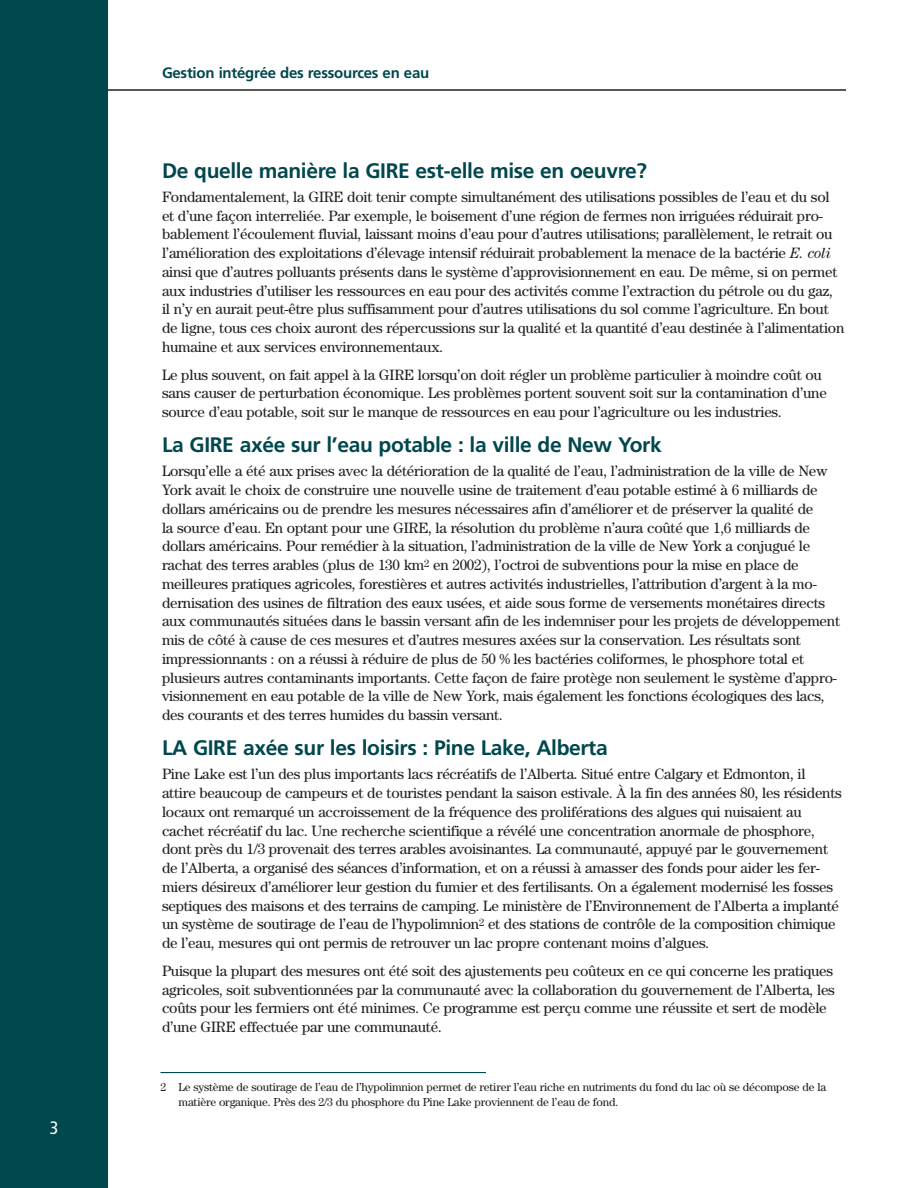
<style>
.page{position:relative;width:918px;height:1188px;background:#fff}
.page>*{position:absolute;margin:0;border:0;box-sizing:border-box;transform-origin:0 0}
.t1{font:700 21px "Frutiger";letter-spacing:-.015em;color:#00474e}
.t2{font:condensed 18px "Frutiger";color:#fff}
.t3{font:15px/18.8px "Century";letter-spacing:-.015em;color:#231f1f}
.t4{font:700 15px "Frutiger";letter-spacing:-.015em;color:#00474e}
.t5{font:11.7px/15px "Century";letter-spacing:-.015em;color:#231f1f}
.s1{font-style:italic}
</style>
<div class="page">
<hr style="left:90px;top:89px;width:756px;height:2px;background:#231f1f">
<div style="left:0;top:0;width:108px;height:1188px;background:#00474e"></div>
<hr style="left:160px;top:1072px;width:326px;height:1px;background:#00474e">
<p class="t2" style="left:50px;top:1121px;width:10px">3</p>
<p class="t4" style="left:162px;top:67px;width:269px">Gestion intégrée des ressources en eau</p>
<h1 class="t1" style="left:162px;top:162px;width:486px">De quelle manière la GIRE est-elle mise en oeuvre?</h1>
<p class="t3" style="left:162px;top:189px;width:684px">Fondamentalement, la GIRE doit tenir compte simultanément des utilisations possibles de l’eau et du sol et d’une façon interreliée. Par exemple, le boisement d’une région de fermes non irriguées réduirait pro&shy;bablement l’écoulement fluvial, laissant moins d’eau pour d’autres utilisations; parallèlement, le retrait ou l’amélioration des exploitations d’élevage intensif réduirait probablement la menace de la bactérie <span class="s1">E. coli </span>ainsi que d’autres polluants présents dans le système d’approvisionnement en eau. De même, si on permet aux industries d’utiliser les ressources en eau pour des activités comme l’extraction du pétrole ou du gaz, il n’y en aurait peut-être plus suffisamment pour d’autres utilisations du sol comme l’agriculture. En bout de ligne, tous ces choix auront des répercussions sur la qualité et la quantité d’eau destinée à l’alimentation humaine et aux services environnementaux.</p>
<p class="t3" style="left:162px;top:366px;width:666px">Le plus souvent, on fait appel à la GIRE lorsqu’on doit régler un problème particulier à moindre coût ou sans causer de perturbation économique. Les problèmes portent souvent soit sur la contamination d’une source d’eau potable, soit sur le manque de ressources en eau pour l’agriculture ou les industries.</p>
<h1 class="t1" style="left:162px;top:436px;width:501px">La GIRE axée sur l’eau potable : la ville de New York</h1>
<p class="t3" style="left:162px;top:463px;width:680px">Lorsqu’elle a été aux prises avec la détérioration de la qualité de l’eau, l’administration de la ville de New York avait le choix de construire une nouvelle usine de traitement d’eau potable estimé à 6 milliards de dollars américains ou de prendre les mesures nécessaires afin d’améliorer et de préserver la qualité de<br>la source d’eau. En optant pour une GIRE, la résolution du problème n’aura coûté que 1,6 milliards de dollars américains. Pour remédier à la situation, l’administration de la ville de New York a conjugué le rachat des terres arables (plus de 130 km<sup>2</sup> en 2002), l’octroi de subventions pour la mise en place de meilleures pratiques agricoles, forestières et autres activités industrielles, l’attribution d’argent à la mo&shy;dernisation des usines de filtration des eaux usées, et aide sous forme de versements monétaires directs aux communautés situées dans le bassin versant afin de les indemniser pour les projets de développement mis de côté à cause de ces mesures et d’autres mesures axées sur la conservation. Les résultats sont impressionnants : on a réussi à réduire de plus de 50 % les bactéries coliformes, le phosphore total et plusieurs autres contaminants importants. Cette façon de faire protège non seulement le système d’appro&shy;visionnement en eau potable de la ville de New York, mais également les fonctions écologiques des lacs, des courants et des terres humides du bassin versant.</p>
<h1 class="t1" style="left:162px;top:740px;width:447px">LA GIRE axée sur les loisirs : Pine Lake, Alberta</h1>
<p class="t3" style="left:162px;top:766px;width:681px">Pine Lake est l’un des plus importants lacs récréatifs de l’Alberta. Situé entre Calgary et Edmonton, il attire beaucoup de campeurs et de touristes pendant la saison estivale. À la fin des années 80, les résidents locaux ont remarqué un accroissement de la fréquence des proliférations des algues qui nuisaient au cachet récréatif du lac. Une recherche scientifique a révélé une concentration anormale de phosphore, dont près du 1/3 provenait des terres arables avoisinantes. La communauté, appuyé par le gouvernement de l’Alberta, a organisé des séances d’information, et on a réussi à amasser des fonds pour aider les fer&shy;miers désireux d’améliorer leur gestion du fumier et des fertilisants. On a également modernisé les fosses septiques des maisons et des terrains de camping. Le ministère de l’Environnement de l’Alberta a implanté un système de soutirage de l’eau de l’hypolimnion<sup>2</sup> et des stations de contrôle de la composition chimique de l’eau, mesures qui ont permis de retrouver un lac propre contenant moins d’algues.</p>
<p class="t3" style="left:162px;top:963px;width:674px">Puisque la plupart des mesures ont été soit des ajustements peu coûteux en ce qui concerne les pratiques agricoles, soit subventionnées par la communauté avec la collaboration du gouvernement de l’Alberta, les coûts pour les fermiers ont été minimes. Ce programme est perçu comme une réussite et sert de modèle d’une GIRE effectuée par une communauté.</p>
<p class="t5" style="left:179px;top:1081px;width:649px;text-indent:-18px">2 Le système de soutirage de l’eau de l’hypolimnion permet de retirer l’eau riche en nutriments du fond du lac où se décompose de la matière organique. Près des 2/3 du phosphore du Pine Lake proviennent de l’eau de fond.</p>
</div>
